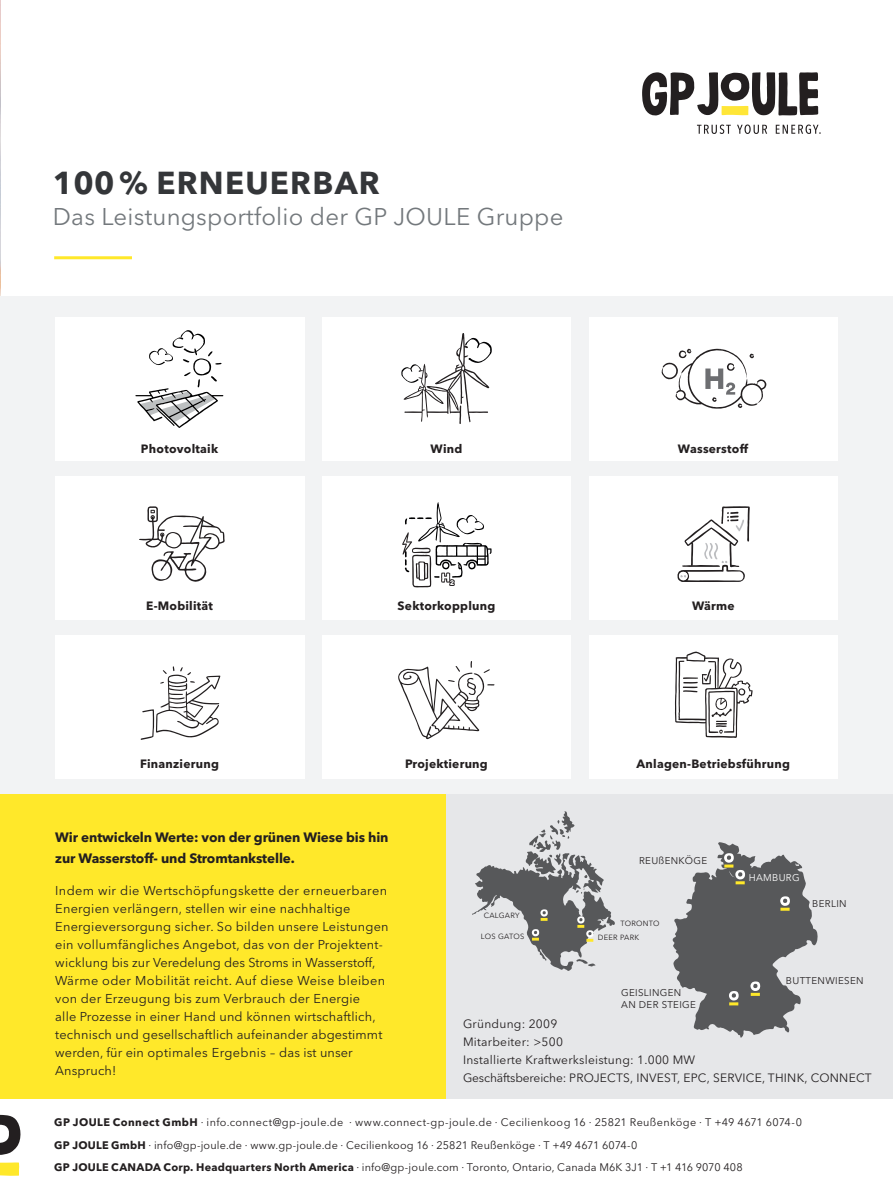
<style>
.page{position:relative;width:893px;height:1191px;background:#fff}
.page>*{position:absolute;margin:0;border:0;box-sizing:border-box;transform-origin:0 0}
.t1{font:700 31.5px "Avenir Next LT Pro";letter-spacing:.04em;color:#343639}
.t2{font:24px "Avenir Next LT Pro";letter-spacing:.01em;color:#73787c}
.t3{font:700 13.5px/21px "Avenir Next LT Pro";letter-spacing:-.01em;color:#231f20}
.t4{font:12.75px/18px "Avenir Next LT Pro";letter-spacing:.02em;color:#231f20}
.t5{font:12px/18px "Avenir Next LT Pro";letter-spacing:.02em;color:#231f20}
.t6{font:700 12px "Avenir Next LT Pro";letter-spacing:.02em;color:#231f20}
.t7{font:10.8px/22.2px "Avenir Next LT Pro";letter-spacing:.015em;color:#231f20}
.t8{font:9.75px/11.7px "Avenir Next LT Pro";letter-spacing:.035em;color:#231f20}
.t9{font:9.75px "Avenir Next LT Pro";letter-spacing:.035em;color:#fff}
.t10{font:7.5px "Avenir Next LT Pro";letter-spacing:.035em;color:#231f20}
.s1{font-weight:700}
</style>
<div class="page">
<img style="left:0;top:0;width:1px;height:296px">
<div style="left:0;top:296px;width:893px;height:498px;background:#f2f3f4"></div>
<div style="left:55px;top:317px;width:249px;height:144px;background:#fff"></div>
<div style="left:322px;top:317px;width:249px;height:144px;background:#fff"></div>
<div style="left:589px;top:317px;width:249px;height:144px;background:#fff"></div>
<div style="left:55px;top:476px;width:249px;height:143px;background:#fff"></div>
<div style="left:322px;top:476px;width:249px;height:143px;background:#fff"></div>
<div style="left:589px;top:476px;width:249px;height:143px;background:#fff"></div>
<div style="left:55px;top:635px;width:249px;height:143px;background:#fff"></div>
<div style="left:322px;top:635px;width:249px;height:143px;background:#fff"></div>
<div style="left:589px;top:635px;width:249px;height:143px;background:#fff"></div>
<hr style="left:54px;top:256px;width:78px;height:3px;background:#ffe82a">
<svg style="left:642px;top:72px;width:177px;height:44px"></svg>
<svg style="left:697px;top:124px;width:34px;height:10px"></svg>
<svg style="left:737px;top:124px;width:30px;height:10px"></svg>
<svg style="left:776px;top:124px;width:45px;height:10px"></svg>
<svg style="left:135px;top:330px;width:88px;height:98px"></svg>
<svg style="left:401px;top:333px;width:91px;height:91px"></svg>
<svg style="left:662px;top:349px;width:104px;height:60px"></svg>
<svg style="left:139px;top:506px;width:86px;height:75px"></svg>
<svg style="left:402px;top:502px;width:89px;height:85px"></svg>
<svg style="left:677px;top:506px;width:73px;height:76px"></svg>
<svg style="left:141px;top:666px;width:79px;height:74px"></svg>
<svg style="left:398px;top:661px;width:96px;height:78px"></svg>
<svg style="left:675px;top:651px;width:78px;height:87px"></svg>
<div style="left:0;top:794px;width:446px;height:304px;background:#ffe82a"></div>
<div style="left:446px;top:794px;width:447px;height:304px;background:#e6e7e9"></div>
<svg style="left:672px;top:842px;width:146px;height:195px"></svg>
<svg style="left:0;top:1162px;width:19px;height:13px"></svg>
<svg style="left:0;top:1114px;width:20px;height:40px"></svg>
<svg style="left:472px;top:811px;width:143px;height:160px"></svg>
<h1 class="t1" style="left:53px;top:165px;width:328px">100 % ERNEUERBAR</h1>
<h2 class="t2" style="left:53px;top:204px;width:512px">Das Leistungsportfolio der GP JOULE Gruppe</h2>
<p class="t6" style="left:141px;top:441px;width:79px">Photovoltaik</p>
<p class="t6" style="left:431px;top:441px;width:33px">Wind</p>
<p class="t6" style="left:678px;top:441px;width:72px">Wasserstoff</p>
<p class="t6" style="left:146px;top:599px;width:68px">E-Mobilität</p>
<p class="t6" style="left:398px;top:599px;width:99px">Sektorkopplung</p>
<p class="t6" style="left:692px;top:599px;width:44px">Wärme</p>
<p class="t6" style="left:140px;top:756px;width:80px">Finanzierung</p>
<p class="t6" style="left:405px;top:756px;width:84px">Projektierung</p>
<p class="t6" style="left:637px;top:756px;width:155px">Anlagen-Betriebsführung</p>
<p class="t3" style="left:55px;top:827px;width:335px">Wir entwickeln Werte: von der grünen Wiese bis hin zur Wasserstoff- und Stromtankstelle.</p>
<p class="t4" style="left:55px;top:882px;width:335px">Indem wir die Wertschöpfungskette der erneuerbaren Energien verlängern, stellen wir eine nachhaltige Energieversorgung sicher. So bilden unsere Leistungen ein vollumfängliches Angebot, das von der Projektent&shy;wicklung bis zur Ver ede lung des Stroms in Wasserstoff, Wärme oder Mobilität reicht. Auf diese Weise bleiben von der Erzeugung bis zum Verbrauch der Energie<br>alle Prozesse in einer Hand und können wirtschaftlich, technisch und gesellschaftlich aufeinander abgestimmt werden, für ein optimales Ergebnis – das ist unser Anspruch!</p>
<p class="t10" style="left:484px;top:911px;width:37px">CALGARY</p>
<p class="t10" style="left:481px;top:932px;width:45px">LOS GATOS</p>
<p class="t8" style="left:639px;top:855px;width:70px">REUßENKÖGE</p>
<p class="t10" style="left:620px;top:919px;width:41px">TORONTO</p>
<p class="t10" style="left:598px;top:933px;width:43px">DEER PARK</p>
<p class="t8" style="left:621px;top:987px;width:76px">GEISLINGEN<br>AN DER STEIGE</p>
<p class="t9" style="left:749px;top:872px;width:52px">HAMBURG</p>
<p class="t8" style="left:812px;top:897px;width:36px">BERLIN</p>
<p class="t8" style="left:786px;top:974px;width:79px">BUTTENWIESEN</p>
<p class="t5" style="left:463px;top:1015px;width:410px">Gründung: 2009<br>Mitarbeiter: &gt;500<br>Installierte Kraftwerksleistung: 1.000 MW<br>Geschäftsbereiche: PROJECTS, INVEST, EPC, SERVICE, THINK, CONNECT</p>
<p class="t7" style="left:54px;top:1111px;width:749px"><span class="s1">GP JOULE Connect GmbH</span> · info.connect@gp-joule.de · www.connect-gp-joule.de · Cecilienkoog 16 · 25821 Reußenköge · T +49 4671 6074-0<br><span class="s1">GP JOULE GmbH</span> · info@gp-joule.de · www.gp-joule.de · Cecilienkoog 16 · 25821 Reußenköge · T +49 4671 6074-0<br><span class="s1">GP JOULE CANADA Corp. Headquarters North America</span> · info@gp-joule.com · Toronto, Ontario, Canada M6K 3J1 · T +1 416 9070 408</p>
</div>
